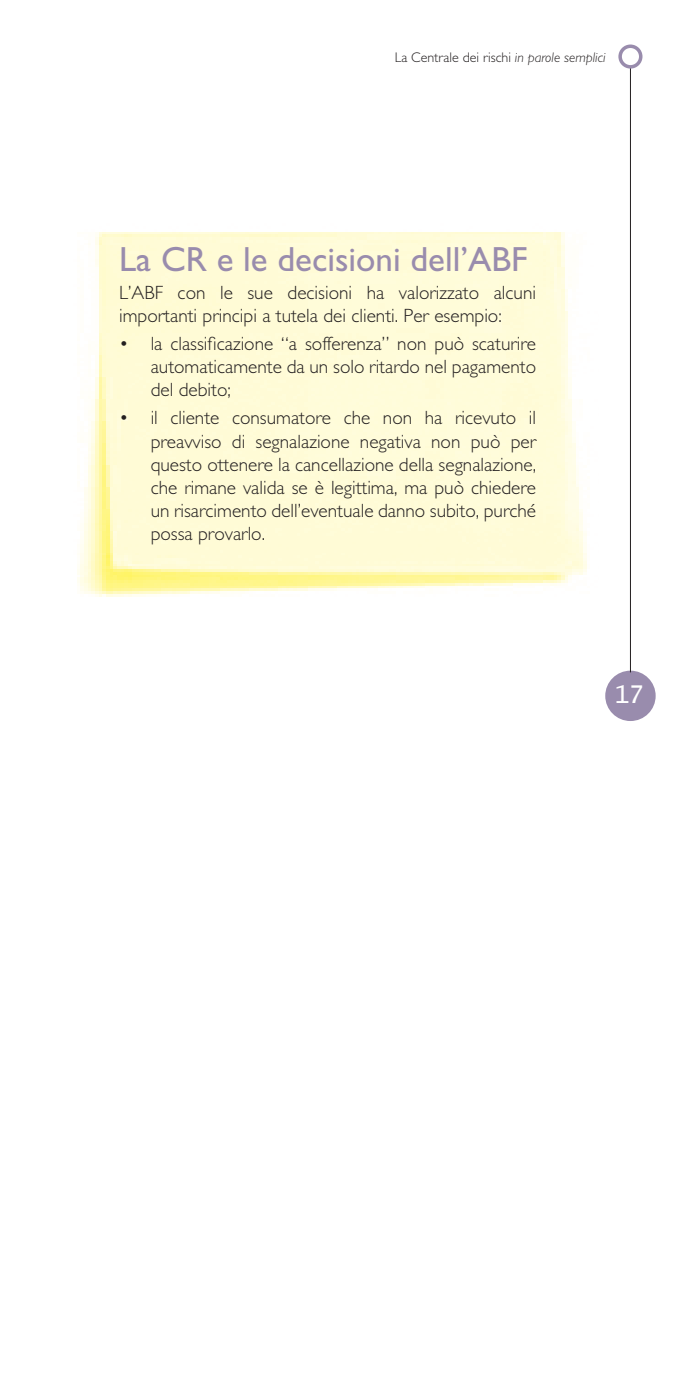
<style>
.page{position:relative;width:695px;height:1389px;background:#fff}
.page>*{position:absolute;margin:0;border:0;box-sizing:border-box;transform-origin:0 0}
.TITOLO_PARAGRAFO{font:35px "Gill Sans Std";color:#998cad}
.t1{font:24.5px "Lucida Console";color:#fff}
.PARAGRAFO{font:300 19.25px/23.1px "Gill Sans Std";color:#231f20;text-align:justify}
.t2{font:300 14px "Gill Sans Std";color:#231f20}
.s1{font-style:italic}
</style>
<div class="page">
<div style="left:607px;top:672px;width:46px;height:47px;background:#998cad;border-radius:50%"></div>
<div style="left:605px;top:671px;width:50px;height:50px;border:4px solid #998cad;border-radius:50%"></div>
<hr style="left:630px;top:67px;width:1px;height:605px;background:#231f20">
<div style="left:618px;top:45px;width:24px;height:24px;border:4px solid #998cad;border-radius:50%"></div>
<img style="left:77px;top:232px;width:510px;height:365px">
<p class="t2" style="left:394px;top:49px;width:212px">La Centrale dei rischi <span class="s1">in parole semplici</span></p>
<p class="TITOLO_PARAGRAFO" style="left:119px;top:239px;width:410px">La CR e le decisioni dell’ABF</p>
<p class="PARAGRAFO" style="left:119px;top:281px;width:418px">L’ABF con le sue decisioni ha valorizzato alcuni importanti principi a tutela dei clienti. Per esempio:</p>
<p class="PARAGRAFO" style="left:151px;top:332px;width:387px;text-indent:-32px">• la classificazione “a sofferenza” non può scaturire automaticamente da un solo ritardo nel pagamento del debito;</p>
<p class="PARAGRAFO" style="left:151px;top:407px;width:387px;text-indent:-32px">• il cliente consumatore che non ha ricevuto il preavviso di segnalazione negativa non può per questo ottenere la cancellazione della segnalazione, che rimane valida se è legittima, ma può chiedere un risarcimento dell’eventuale danno subito, purché possa provarlo.</p>
<p class="t1" style="left:614px;top:684px;width:31px">17</p>
</div>
